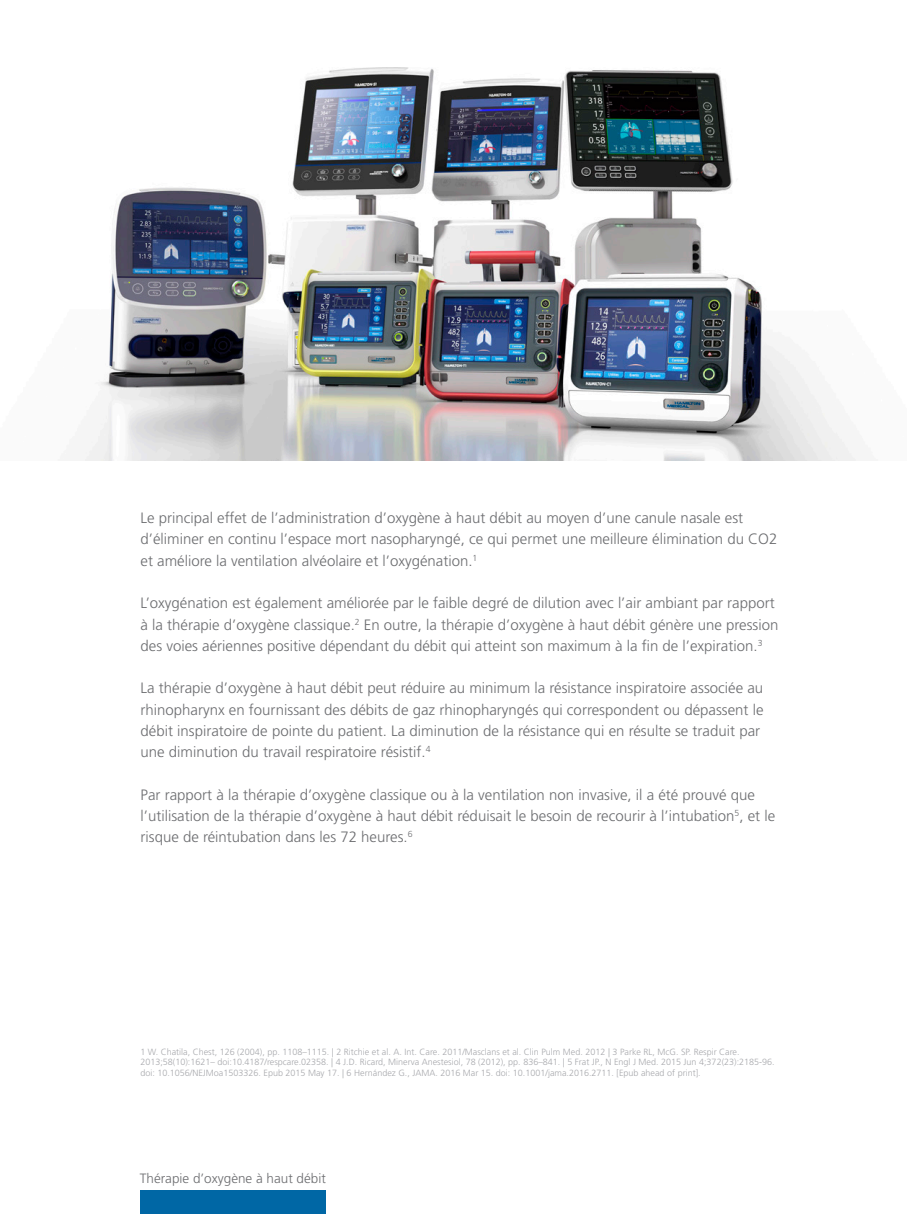
<style>
.page{position:relative;width:919px;height:1214px;background:#fff}
.page>*{position:absolute;margin:0;border:0;box-sizing:border-box;transform-origin:0 0}
.t1{font:300 15px/21.3px "Frutiger LT Std";color:#6c6d70}
.t2{font:300 13.5px "Frutiger LT Std";color:#6c6d70}
.t3{font:300 9px/10.8px "Frutiger LT Std";color:#a8a9ad}
</style>
<div class="page">
<img style="left:85px;top:67px;width:771px;height:393px">
<div style="left:140px;top:1190px;width:185px;height:24px;background:#0067a5"></div>
<p class="t1" style="left:140px;top:507px;width:638px">Le principal effet de l’administration d’oxygène à haut débit au moyen d’une canule nasale est d’éliminer en continu l’espace mort nasopharyngé, ce qui permet une meilleure élimination du CO2 et améliore la ventilation alvéolaire et l’oxygénation.<sup>1</sup></p>
<p class="t1" style="left:140px;top:592px;width:639px">L’oxygénation est également améliorée par le faible degré de dilution avec l’air ambiant par rapport à la thérapie d’oxygène classique.<sup>2</sup> En outre, la thérapie d’oxygène à haut débit génère une pression des voies aériennes positive dépendant du débit qui atteint son maximum à la fin de l’expiration.<sup>3</sup></p>
<p class="t1" style="left:140px;top:677px;width:624px">La thérapie d’oxygène à haut débit peut réduire au minimum la résistance inspiratoire associée au rhinopharynx en fournissant des débits de gaz rhinopharyngés qui correspondent ou dépassent le débit inspiratoire de pointe du patient. La diminution de la résistance qui en résulte se traduit par une diminution du travail respiratoire résistif.<sup>4</sup></p>
<p class="t1" style="left:140px;top:784px;width:636px">Par rapport à la thérapie d’oxygène classique ou à la ventilation non invasive, il a été prouvé que l’utilisation de la thérapie d’oxygène à haut débit réduisait le besoin de recourir à l’intubation<sup>5</sup>, et le risque de réintubation dans les 72 heures.<sup>6</sup></p>
<p class="t3" style="left:140px;top:1046px;width:635px">1 W. Chatila, Chest, 126 (2004), pp. 1108–1115. | 2 Ritchie et al. A. Int. Care. 2011/Masclans et al. Clin Pulm Med. 2012 | 3 Parke RL, McG. SP. Respir Care.<br>2013;58(10):1621– doi:10.4187/respcare.02358. | 4 J.D. Ricard, Minerva Anestesiol, 78 (2012), pp. 836–841. | 5 Frat JP., N Engl J Med. 2015 Jun 4;372(23):2185-96. doi: 10.1056/NEJMoa1503326. Epub 2015 May 17. | 6 Hernández G., JAMA. 2016 Mar 15. doi: 10.1001/jama.2016.2711. [Epub ahead of print].</p>
<p class="t2" style="left:140px;top:1170px;width:188px">Thérapie d’oxygène à haut débit</p>
</div>
